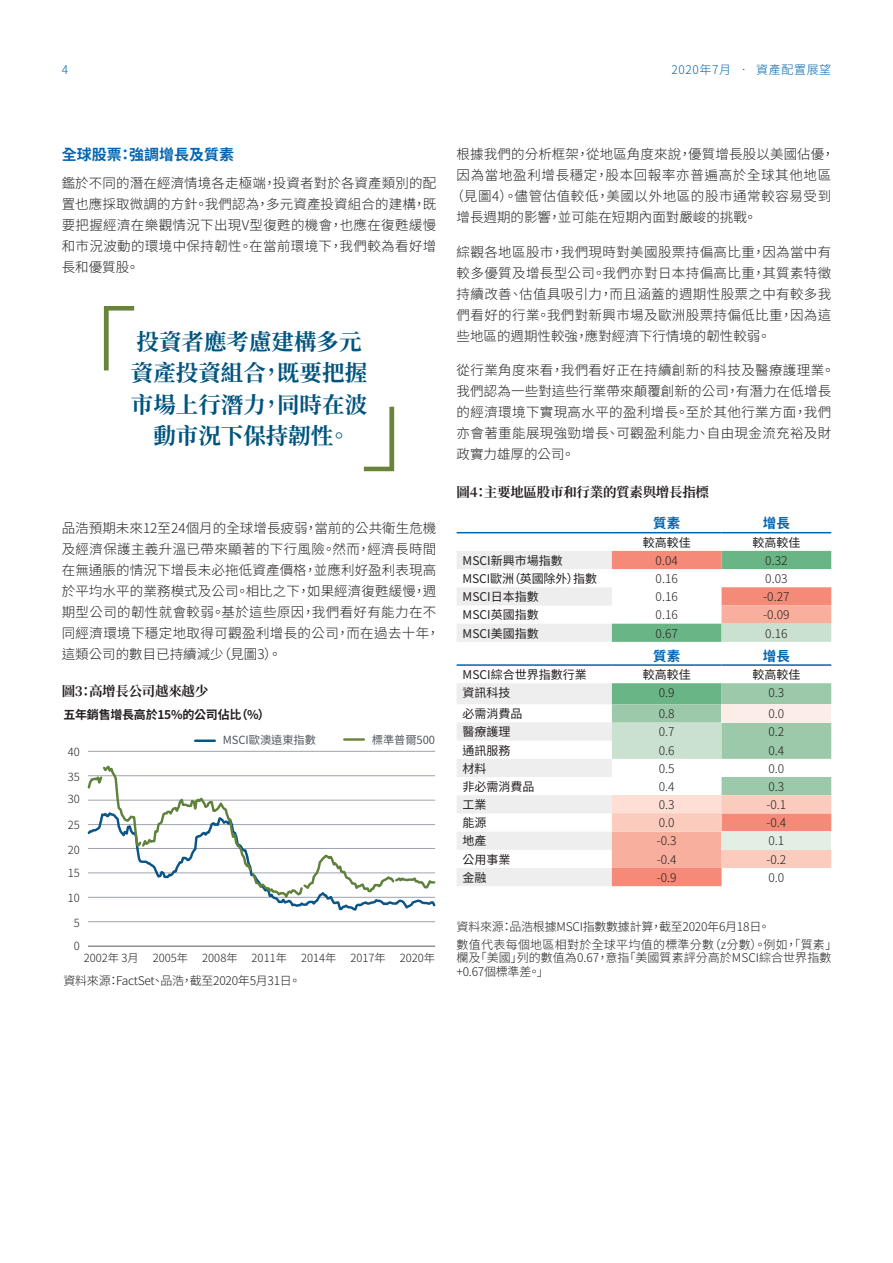
<style>
.page{position:relative;width:893px;height:1263px;background:#fff}
.page>*{position:absolute;margin:0;border:0;box-sizing:border-box;transform-origin:0 0}
.t1{font:700 22.5px/31.5px "Noto Serif CJ Ktc";color:#00547e;text-align:center}
.t2{font:700 15px "Noto Sans CJ Ktc";color:#0165b1}
.t3{font:300 13.5px/21px "Noto Sans CJ Ktc";letter-spacing:.03em;color:#231f20;text-align:justify}
.t4{font:300 13.5px/21px "Noto Sans CJ Ktc";letter-spacing:.01em;color:#231f20}
.t5{font:700 13.5px "Noto Serif CJ Ktc";letter-spacing:-.02em;color:#231f20}
.t6{font:300 13.5px "Noto Sans CJ Ktc";letter-spacing:.05em;color:#231f20}
.t7{font:300 13.5px "Noto Sans CJ Ktc";color:#231f20}
.t8{font:700 13.5px "Noto Sans CJ Ktc";color:#0165b1}
.t9{font:300 12px/13.5px "Noto Sans CJ Ktc";color:#231f20}
.t10{font:12px "Noto Sans CJ Ktc";color:#231f20}
.t11{font:300 12px/17.5px "Noto Sans CJ Ktc";letter-spacing:-.02em;color:#231f20}
.t12{font:700 12px "Noto Sans CJ Ktc";letter-spacing:-.02em;color:#231f20}
.t13{font:300 12px "Noto Sans CJ Ktc";letter-spacing:.05em;color:#0165b1}
.t14{font:300 11.25px/23.2px "Noto Sans CJ Ktc";color:#231f20}
.t15{font:11.25px "Noto Sans CJ Ktc";letter-spacing:-.005em;color:#52585f}
</style>
<div class="page">
<hr style="left:892px;top:0;width:1px;height:1263px;background:#eeeeef">
<hr style="left:88px;top:751px;width:347px;height:1px;background:#9fa4ac">
<hr style="left:88px;top:921px;width:347px;height:1px;background:#9fa4ac">
<hr style="left:88px;top:946px;width:347px;height:1px;background:#52585f">
<svg style="left:277px;top:902px;width:158px;height:9px"></svg>
<svg style="left:87px;top:765px;width:348px;height:137px"></svg>
<hr style="left:195px;top:739px;width:20px;height:3px;background:#00547e">
<hr style="left:344px;top:738px;width:20px;height:3px;background:#69833b">
<svg style="left:104px;top:306px;width:30px;height:64px"></svg>
<svg style="left:364px;top:407px;width:30px;height:64px"></svg>
<svg style="left:457px;top:551px;width:155px;height:335px;fill:#f6f6f6"></svg>
<div style="left:612px;top:868px;width:110px;height:18px;background:#f48a77"></div>
<svg style="left:612px;top:551px;width:219px;height:317px"></svg>
<div style="left:722px;top:832px;width:109px;height:18px;background:#e3efe5"></div>
<hr style="left:457px;top:532px;width:155px;height:1px;background:#0165b1">
<hr style="left:612px;top:532px;width:110px;height:1px;background:#0165b1">
<hr style="left:722px;top:532px;width:109px;height:1px;background:#0165b1">
<hr style="left:457px;top:664px;width:155px;height:2px;background:#0165b1">
<hr style="left:612px;top:664px;width:110px;height:2px;background:#0165b1">
<hr style="left:722px;top:664px;width:109px;height:2px;background:#0165b1">
<p class="t13" style="left:62px;top:63px;width:8px">4</p>
<p class="t13" style="left:671px;top:63px;width:161px">2020年7月 • 資產配置展望</p>
<p class="t2" style="left:62px;top:147px;width:174px">全球股票：強調增長及質素</p>
<p class="t3" style="left:62px;top:173px;width:376px">鑑於不同的潛在經濟情境各走極端，投資者對於各資產類別的配置也應採取微調的方針。我們認為，多元資產投資組合的建構，既要把握經濟在樂觀情況下出現V型復甦的機會，也應在復甦緩慢和市況波動的環境中保持韌性。在當前環境下，我們較為看好增長和優質股。</p>
<h1 class="t1" style="left:131px;top:326px;width:238px">投資者應考慮建構多元資產投資組合，既要把握市場上行潛力，同時在波動市況下保持韌性。</h1>
<p class="t4" style="left:62px;top:517px;width:380px">品浩預期未來12至24個月的全球增長疲弱，當前的公共衛生危機及經濟保護主義升溫已帶來顯著的下行風險。然而，經濟長時間在無通脹的情況下增長未必拖低資產價格，並應利好盈利表現高於平均水平的業務模式及公司。相比之下，如果經濟復甦緩慢，週期型公司的韌性就會較弱。基於這些原因，我們看好有能力在不同經濟環境下穩定地取得可觀盈利增長的公司，而在過去十年，這類公司的數目已持續減少（見圖3）。</p>
<p class="t5" style="left:62px;top:683px;width:148px">圖3：高增長公司越來越少</p>
<p class="t12" style="left:63px;top:707px;width:208px">五年銷售增長高於15%的公司佔比（%）</p>
<p class="t14" style="left:68px;top:741px;width:14px">40</p>
<p class="t14" style="left:68px;top:787px;width:14px">30</p>
<p class="t15" style="left:223px;top:733px;width:95px">MSCI歐澳遠東指數</p>
<p class="t15" style="left:372px;top:733px;width:65px">標準普爾500</p>
<p class="t14" style="left:68px;top:765px;width:14px">35</p>
<p class="t14" style="left:68px;top:813px;width:14px">25</p>
<p class="t14" style="left:68px;top:838px;width:14px">20<br>15</p>
<p class="t14" style="left:68px;top:886px;width:14px">10</p>
<p class="t14" style="left:74px;top:911px;width:8px">5<br>0</p>
<p class="t14" style="left:84px;top:946px;width:353px">2002年 3月 2005年 2008年 2011年 2014年 2017年 2020年</p>
<p class="t11" style="left:63px;top:972px;width:239px">資料來源：FactSet、品浩，截至2020年5月31日。</p>
<p class="t4" style="left:457px;top:144px;width:380px">根據我們的分析框架，從地區角度來說，優質增長股以美國佔優，</p>
<p class="t6" style="left:457px;top:168px;width:376px">因為當地盈利增長穩定，股本回報率亦普遍高於全球其他地區</p>
<p class="t3" style="left:450px;top:186px;width:382px">（見圖4）。儘管估值較低，美國以外地區的股市通常較容易受到</p>
<p class="t7" style="left:457px;top:210px;width:302px">增長週期的影響，並可能在短期內面對嚴峻的挑戰。</p>
<p class="t3" style="left:457px;top:242px;width:376px">綜觀各地區股市，我們現時對美國股票持偏高比重，因為當中有較多優質及增長型公司。我們亦對日本持偏高比重，其質素特徵持續改善、估值具吸引力，而且涵蓋的週期性股票之中有較多我們看好的行業。我們對新興市場及歐洲股票持偏低比重，因為這些地區的週期性較強，應對經濟下行情境的韌性較弱。</p>
<p class="t3" style="left:457px;top:360px;width:380px;text-align:left">從行業角度來看，我們看好正在持續創新的科技及醫療護理業。我們認為一些對這些行業帶來顛覆創新的公司，有潛力在低增長的經濟環境下實現高水平的盈利增長。至於其他行業方面，我們亦會著重能展現強勁增長、可觀盈利能力、自由現金流充裕及財政實力雄厚的公司。</p>
<p class="t5" style="left:457px;top:485px;width:254px">圖4：主要地區股市和行業的質素與增長指標</p>
<p class="t8" style="left:653px;top:516px;width:28px">質素</p>
<p class="t8" style="left:763px;top:516px;width:28px">增長</p>
<p class="t10" style="left:643px;top:535px;width:49px">較高較佳</p>
<p class="t10" style="left:752px;top:535px;width:49px">較高較佳</p>
<p class="t10" style="left:463px;top:554px;width:102px">MSCI新興市場指數</p>
<p class="t9" style="left:656px;top:554px;width:24px">0.04</p>
<p class="t9" style="left:765px;top:554px;width:24px">0.32</p>
<p class="t10" style="left:463px;top:572px;width:136px">MSCI歐洲（英國除外）指數</p>
<p class="t9" style="left:656px;top:572px;width:24px">0.16</p>
<p class="t9" style="left:765px;top:572px;width:24px">0.03</p>
<p class="t10" style="left:463px;top:590px;width:78px">MSCI日本指數</p>
<p class="t9" style="left:656px;top:590px;width:24px">0.16</p>
<p class="t9" style="left:763px;top:590px;width:28px">-0.27</p>
<p class="t10" style="left:463px;top:608px;width:78px">MSCI英國指數</p>
<p class="t9" style="left:656px;top:608px;width:24px">0.16</p>
<p class="t9" style="left:763px;top:608px;width:28px">-0.09</p>
<p class="t10" style="left:463px;top:626px;width:78px">MSCI美國指數</p>
<p class="t9" style="left:656px;top:627px;width:24px">0.67</p>
<p class="t9" style="left:765px;top:627px;width:24px">0.16</p>
<p class="t8" style="left:653px;top:648px;width:28px">質素</p>
<p class="t8" style="left:763px;top:648px;width:28px">增長</p>
<p class="t10" style="left:463px;top:668px;width:126px">MSCI綜合世界指數行業</p>
<p class="t10" style="left:643px;top:668px;width:49px">較高較佳</p>
<p class="t10" style="left:752px;top:668px;width:49px">較高較佳</p>
<p class="t10" style="left:463px;top:686px;width:49px">資訊科技</p>
<p class="t9" style="left:659px;top:686px;width:17px">0.9</p>
<p class="t9" style="left:768px;top:686px;width:17px">0.3</p>
<p class="t10" style="left:463px;top:707px;width:61px">必需消費品</p>
<p class="t9" style="left:659px;top:707px;width:17px">0.8</p>
<p class="t9" style="left:768px;top:707px;width:17px">0.0</p>
<p class="t10" style="left:463px;top:725px;width:49px">醫療護理</p>
<p class="t9" style="left:659px;top:725px;width:17px">0.7</p>
<p class="t9" style="left:768px;top:725px;width:17px">0.2</p>
<p class="t10" style="left:463px;top:743px;width:49px">通訊服務</p>
<p class="t9" style="left:659px;top:744px;width:17px">0.6</p>
<p class="t9" style="left:768px;top:744px;width:17px">0.4</p>
<p class="t10" style="left:463px;top:761px;width:25px">材料</p>
<p class="t9" style="left:659px;top:762px;width:17px">0.5</p>
<p class="t9" style="left:768px;top:762px;width:17px">0.0</p>
<p class="t10" style="left:463px;top:780px;width:73px">非必需消費品</p>
<p class="t9" style="left:659px;top:780px;width:17px">0.4</p>
<p class="t9" style="left:768px;top:780px;width:17px">0.3</p>
<p class="t10" style="left:463px;top:798px;width:25px">工業</p>
<p class="t9" style="left:659px;top:798px;width:17px">0.3</p>
<p class="t9" style="left:766px;top:798px;width:21px">-0.1</p>
<p class="t10" style="left:463px;top:816px;width:25px">能源</p>
<p class="t9" style="left:659px;top:816px;width:17px">0.0</p>
<p class="t9" style="left:766px;top:816px;width:21px">-0.4</p>
<p class="t10" style="left:463px;top:834px;width:25px">地產</p>
<p class="t9" style="left:657px;top:834px;width:21px">-0.3</p>
<p class="t9" style="left:768px;top:834px;width:17px">0.1</p>
<p class="t10" style="left:463px;top:852px;width:49px">公用事業</p>
<p class="t9" style="left:657px;top:853px;width:21px">-0.4</p>
<p class="t9" style="left:766px;top:853px;width:21px">-0.2</p>
<p class="t10" style="left:463px;top:871px;width:25px">金融</p>
<p class="t9" style="left:657px;top:871px;width:21px">-0.9</p>
<p class="t9" style="left:768px;top:871px;width:17px">0.0</p>
<p class="t11" style="left:457px;top:918px;width:382px">資料來源：品浩根據MSCI指數數據計算，截至2020年6月18日。<br>數值代表每個地區相對於全球平均值的標準分數（z分數）。例如，「質素」</p>
<p class="t9" style="left:457px;top:951px;width:376px">欄及「美國」列的數值為0.67，意指「美國質素評分高於MSCI綜合世界指數+0.67個標準差。」</p>
</div>
